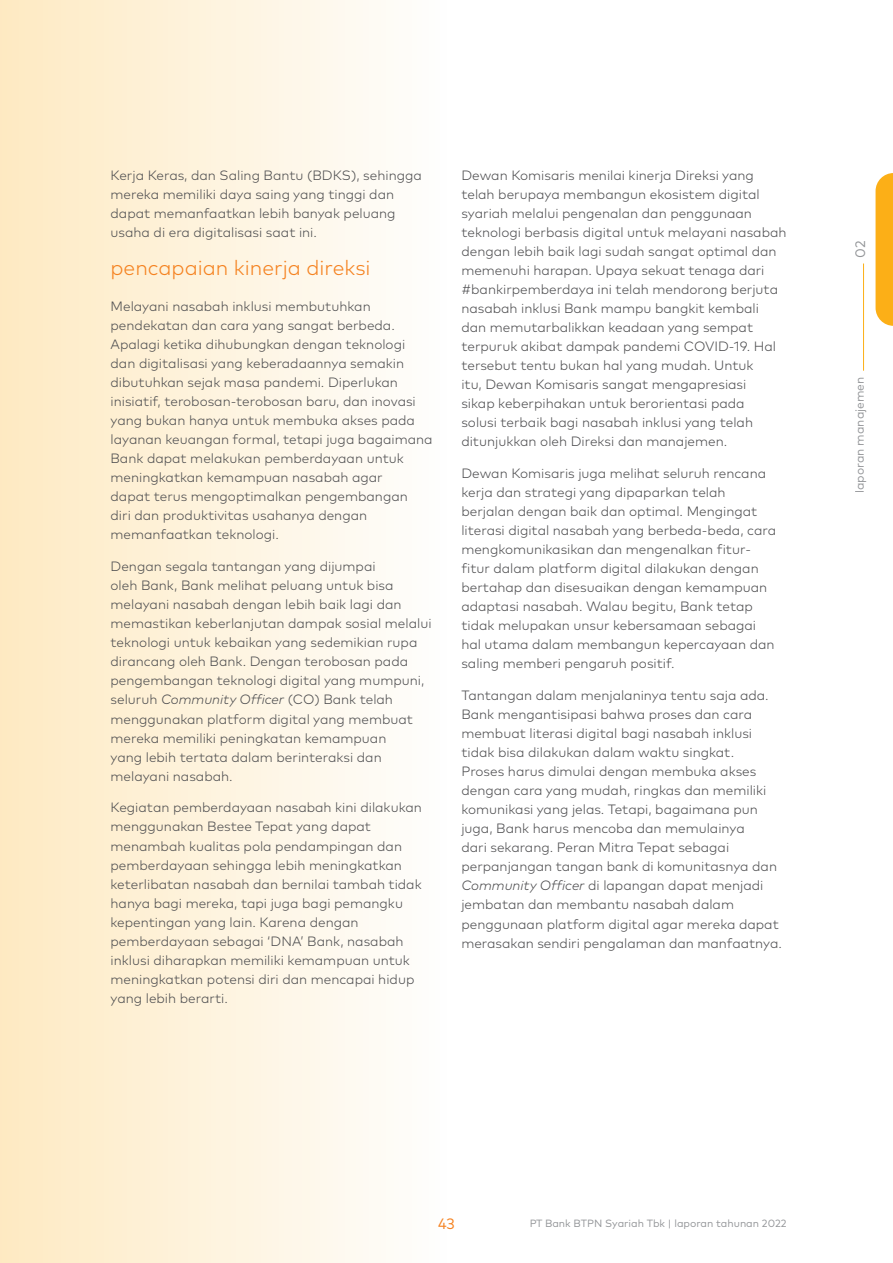
<style>
.page{position:relative;width:893px;height:1263px;background:#fff}
.page>*{position:absolute;margin:0;border:0;box-sizing:border-box;transform-origin:0 0}
.t1{font:300 21px "Mark OT";color:#f58220}
.t2{font:15px "Mark OT";color:#f58220}
.t3{font:13.8px "Mark OT";color:#939598}
.t4{font:300 13.5px/19px "Mark OT";color:#4d4d4f}
.t5{font:12px "Mark OT";color:#939598}
.t6{font:10.5px "Mark OT";color:#939598}
.s1{font-style:italic}
</style>
<div class="page">
<hr style="left:0;top:0;width:1px;height:1263px;background:#fcaf17">
<div style="left:1px;top:0;width:557px;height:1263px;background:linear-gradient(to right,#feeac4,#fff)"></div>
<svg style="left:875px;top:173px;width:18px;height:153px"></svg>
<hr style="left:863px;top:263px;width:1px;height:108px;background:#fcaf17">
<p class="t4" style="left:111px;top:165px;width:313px">Kerja Keras, dan Saling Bantu (BDKS), sehingga mereka memiliki daya saing yang tinggi dan dapat memanfaatkan lebih banyak peluang usaha di era digitalisasi saat ini.</p>
<h1 class="t1" style="left:111px;top:255px;width:262px">pencapaian kinerja direksi</h1>
<p class="t4" style="left:111px;top:297px;width:324px">Melayani nasabah inklusi membutuhkan pendekatan dan cara yang sangat berbeda.<br>Apalagi ketika dihubungkan dengan teknologi dan digitalisasi yang keberadaannya semakin dibutuhkan sejak masa pandemi. Diperlukan inisiatif, terobosan-terobosan baru, dan inovasi yang bukan hanya untuk membuka akses pada layanan keuangan formal, tetapi juga bagaimana Bank dapat melakukan pemberdayaan untuk meningkatkan kemampuan nasabah agar<br>dapat terus mengoptimalkan pengembangan<br>diri dan produktivitas usahanya dengan memanfaatkan teknologi.</p>
<p class="t4" style="left:111px;top:557px;width:323px">Dengan segala tantangan yang dijumpai<br>oleh Bank, Bank melihat peluang untuk bisa melayani nasabah dengan lebih baik lagi dan memastikan keberlanjutan dampak sosial melalui teknologi untuk kebaikan yang sedemikian rupa dirancang oleh Bank. Dengan terobosan pada pengembangan teknologi digital yang mumpuni, seluruh <span class="s1">Community Officer</span> (CO) Bank telah menggunakan platform digital yang membuat mereka memiliki peningkatan kemampuan<br>yang lebih tertata dalam berinteraksi dan melayani nasabah.</p>
<p class="t4" style="left:111px;top:798px;width:313px">Kegiatan pemberdayaan nasabah kini dilakukan menggunakan Bestee Tepat yang dapat menambah kualitas pola pendampingan dan pemberdayaan sehingga lebih meningkatkan keterlibatan nasabah dan bernilai tambah tidak hanya bagi mereka, tapi juga bagi pemangku kepentingan yang lain. Karena dengan pemberdayaan sebagai ‘DNA’ Bank, nasabah inklusi diharapkan memiliki kemampuan untuk meningkatkan potensi diri dan mencapai hidup yang lebih berarti.</p>
<p class="t4" style="left:461px;top:165px;width:327px">Dewan Komisaris menilai kinerja Direksi yang telah berupaya membangun ekosistem digital syariah melalui pengenalan dan penggunaan teknologi berbasis digital untuk melayani nasabah dengan lebih baik lagi sudah sangat optimal dan memenuhi harapan. Upaya sekuat tenaga dari #bankirpemberdaya ini telah mendorong berjuta nasabah inklusi Bank mampu bangkit kembali dan memutarbalikkan keadaan yang sempat terpuruk akibat dampak pandemi COVID-19. Hal tersebut tentu bukan hal yang mudah. Untuk<br>itu, Dewan Komisaris sangat mengapresiasi<br>sikap keberpihakan untuk berorientasi pada<br>solusi terbaik bagi nasabah inklusi yang telah ditunjukkan oleh Direksi dan manajemen.</p>
<p class="t4" style="left:461px;top:463px;width:316px">Dewan Komisaris juga melihat seluruh rencana kerja dan strategi yang dipaparkan telah berjalan dengan baik dan optimal. Mengingat literasi digital nasabah yang berbeda-beda, cara mengkomunikasikan dan mengenalkan fitur&shy;fitur dalam platform digital dilakukan dengan bertahap dan disesuaikan dengan kemampuan adaptasi nasabah. Walau begitu, Bank tetap tidak melupakan unsur kebersamaan sebagai hal utama dalam membangun kepercayaan dan saling memberi pengaruh positif.</p>
<p class="t4" style="left:461px;top:686px;width:322px">Tantangan dalam menjalaninya tentu saja ada.<br>Bank mengantisipasi bahwa proses dan cara membuat literasi digital bagi nasabah inklusi tidak bisa dilakukan dalam waktu singkat.<br>Proses harus dimulai dengan membuka akses dengan cara yang mudah, ringkas dan memiliki komunikasi yang jelas. Tetapi, bagaimana pun juga, Bank harus mencoba dan memulainya<br>dari sekarang. Peran Mitra Tepat sebagai perpanjangan tangan bank di komunitasnya dan <span class="s1">Community Officer</span> di lapangan dapat menjadi jembatan dan membantu nasabah dalam penggunaan platform digital agar mereka dapat merasakan sendiri pengalaman dan manfaatnya.</p>
<p class="t3" style="left:852px;top:258px;width:19px;rotate:-90deg">02</p>
<p class="t5" style="left:852px;top:493px;width:118px;rotate:-90deg">laporan manajemen</p>
<p class="t2" style="left:438px;top:1214px;width:18px">43</p>
<p class="t6" style="left:529px;top:1216px;width:259px">PT Bank BTPN Syariah Tbk | laporan tahunan 2022</p>
</div>
